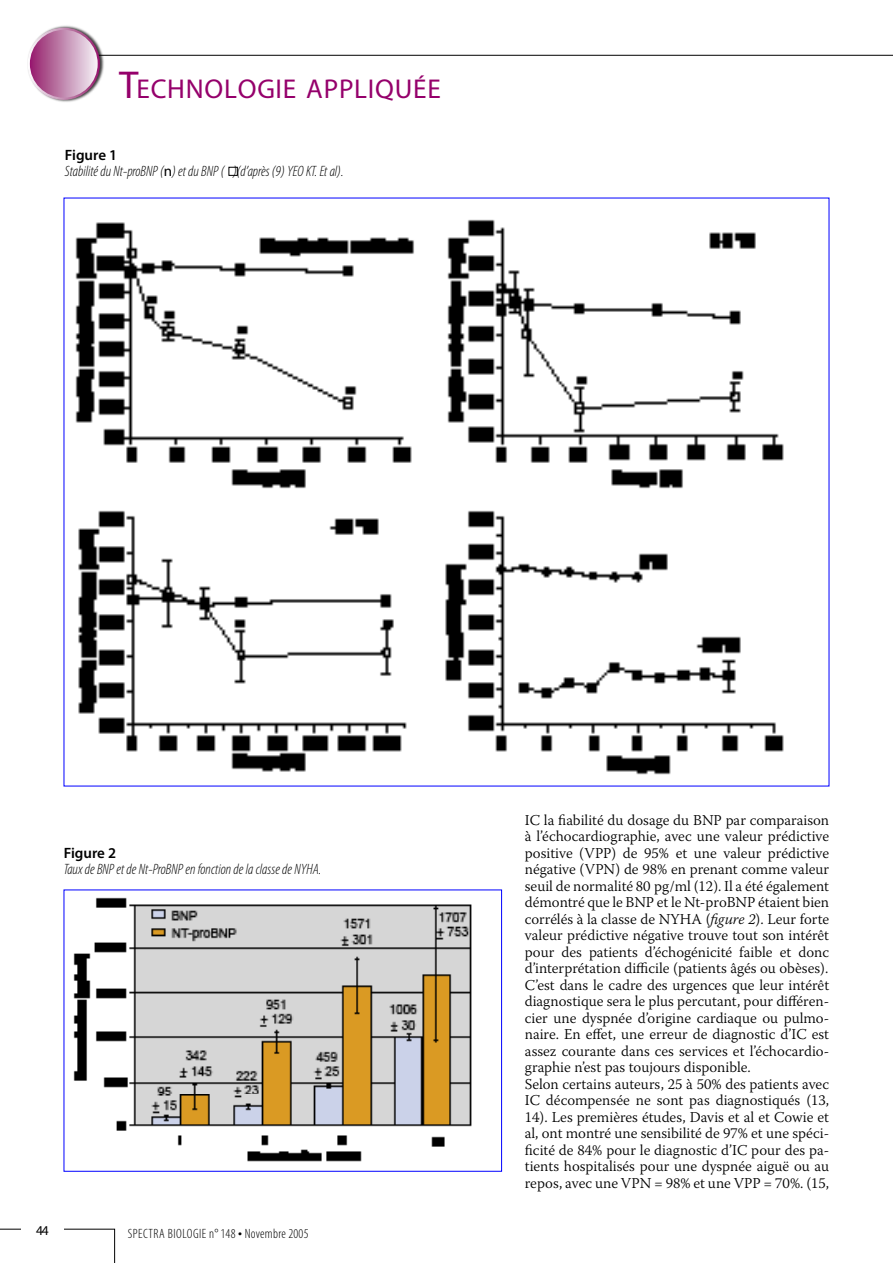
<style>
.page{position:relative;width:893px;height:1263px;background:#fff}
.page>*{position:absolute;margin:0;border:0;box-sizing:border-box;transform-origin:0 0}
.t1{font:27.3px "Myriad Pro";letter-spacing:.03em;color:#95006b}
.t2{font:300 15px/16.5px "Warnock Pro";color:#000}
.t3{font:italic 300 condensed 15px/16.5px "Myriad Pro";color:#000}
.t4{font:600 15px "Myriad Pro";color:#000}
.t5{font:300 condensed 13.5px "Myriad Pro";letter-spacing:.04em;color:#000}
.t6{font:13.5px "Myriad Pro";color:#000}
.s1{font-size:39px}
.s2{font-weight:600;font-style:normal;font-stretch:normal}
.s3{font-weight:400;font-style:normal;font-stretch:normal}
.s4{font-size:16.5px}
.s5{font-style:italic}
</style>
<div class="page">
<hr style="left:64px;top:55px;width:829px;height:1px;background:#000">
<div style="left:27px;top:25px;width:79px;height:78px;background:#000;opacity:.75"></div>
<svg style="left:29px;top:29px;width:70px;height:70px;background:#c388b0"></svg>
<div style="left:28px;top:28px;width:72px;height:72px;border:2px solid #fff;border-radius:50%"></div>
<svg style="left:0;top:1229px;width:115px;height:34px"></svg>
<div style="left:21px;top:1214px;width:43px;height:28px;background:#fff"></div>
<img style="left:73px;top:897px;width:399px;height:265px">
<img style="left:75px;top:219px;width:709px;height:556px">
<div style="left:229px;top:167px;width:8px;height:9px;border:1px solid #000"></div>
<h1 class="t1" style="left:119px;top:72px;width:323px"><span class="s1">T</span>ECHNOLOGIE APPLIQUÉE</h1>
<p class="t3" style="left:65px;top:146px;width:280px"><span class="s2">Figure 1<br></span>Stabilité du Nt-proBNP (<span class="s3">N</span>) et du BNP ( )(d’après (9) YEO KT. Et al).</p>
<p class="t4" style="left:64px;top:843px;width:54px">Figure 2</p>
<p class="t3" style="left:64px;top:861px;width:259px">Taux de BNP et de Nt-ProBNP en fonction de la classe de NYHA.</p>
<p class="t6" style="left:36px;top:1222px;width:14px">44</p>
<p class="t5" style="left:128px;top:1225px;width:182px">Spectra Biologie n°148 <span class="s4">•</span> Novembre 2005</p>
<p class="t2" style="left:525px;top:811px;width:306px">IC la fiabilité du dosage du BNP par comparaison à l’échocardiographie, avec une valeur prédictive positive (VPP) de 95% et une valeur prédictive négative (VPN) de 98% en prenant comme valeur seuil de normalité 80 pg/ml (12). Il a été également démontré que le BNP et le Nt-proBNP étaient bien corrélés à la classe de NYHA (<span class="s5">figure 2</span>). Leur forte valeur prédictive négative trouve tout son intérêt pour des patients d’échogénicité faible et donc d’interprétation difficile (patients âgés ou obèses).<br>C’est dans le cadre des urgences que leur intérêt diagnostique sera le plus percutant, pour différen&shy;cier une dyspnée d’origine cardiaque ou pulmo&shy;naire. En effet, une erreur de diagnostic d’IC est assez courante dans ces services et l’échocardio&shy;graphie n’est pas toujours disponible.<br>Selon certains auteurs, 25 à 50% des patients avec IC décompensée ne sont pas diagnostiqués (13, 14). Les premières études, Davis et al et Cowie et al, ont montré une sensibilité de 97% et une spéci&shy;ficité de 84% pour le diagnostic d’IC pour des pa&shy;tients hospitalisés pour une dyspnée aiguë ou au repos, avec une VPN = 98% et une VPP = 70%. (15,</p>
</div>
